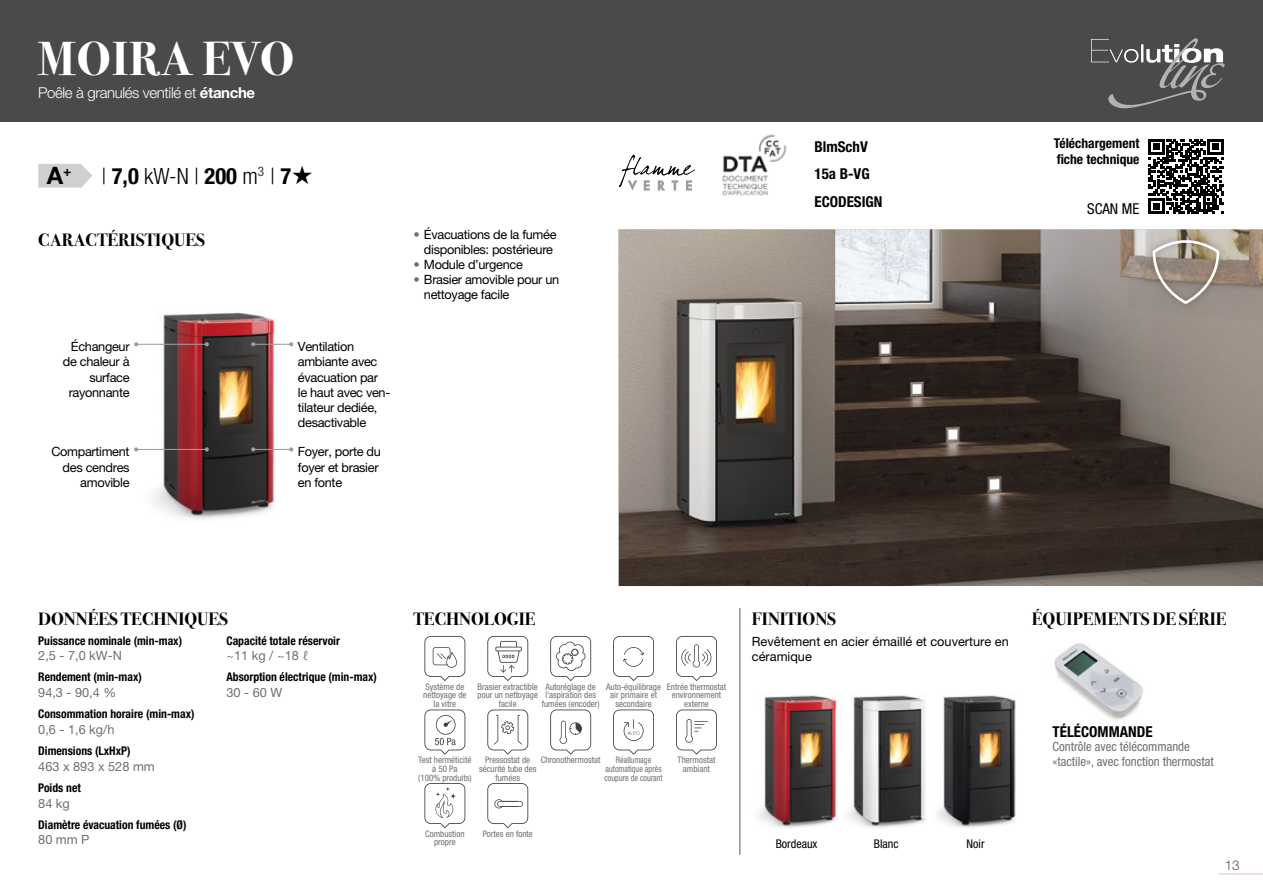
<style>
.page{position:relative;width:1263px;height:893px;background:#fff}
.page>*{position:absolute;margin:0;border:0;box-sizing:border-box;transform-origin:0 0}
.t1{font:700 48px "Bodoni Svty Two ITCTT";letter-spacing:.02em;color:#fff}
.t2{font:700 24px "Helvetica Neue LT Pro";color:#000}
.t3{font:300 condensed 22.5px "Helvetica Neue LT Pro";color:#000}
.t4{font:700 18px "Bodoni Svty Two ITCTT";color:#000}
.t5{font:700 condensed 15px "Helvetica Neue LT Pro";color:#000}
.t6{font:300 15px "Helvetica Neue LT Pro";letter-spacing:-.025em;color:#fff}
.t7{font:condensed 15px "Helvetica Neue LT Pro";color:#000}
.t8{font:700 condensed 13.5px/16.2px "Helvetica Neue LT Pro";color:#000}
.t9{font:300 13.5px "Helvetica Neue LT Pro";color:#575756}
.t10{font:12.75px/15.1px "Helvetica Neue LT Pro";letter-spacing:-.025em;color:#000}
.t11{font:12.75px "Helvetica Neue LT Pro";color:#706f6f}
.t12{font:condensed 12.75px/15px "Helvetica Neue LT Pro";color:#706f6f}
.t13{font:12.75px/15px "Helvetica Neue LT Pro";color:#000}
.t14{font:700 condensed 12px "Helvetica Neue LT Pro";color:#000}
.t15{font:condensed 12px "Helvetica Neue LT Pro";color:#000}
.t16{font:condensed 9px/8.7px "Helvetica Neue LT Pro";color:#706f6f;text-align:center}
.t17{font:condensed 9px/8.7px "Helvetica Neue LT Pro";color:#706f6f;text-align:center;scale:.9 1}
.s1{font-weight:700}
.s2{font-family:"Starz 2";font-weight:400;font-stretch:normal;font-size:25.5px}
.s3{color:#706f6f}
</style>
<div class="page">
<hr style="left:1218px;top:873px;width:45px;height:1px;background:#f1c8b6">
<svg style="left:38px;top:164px;width:54px;height:24px"></svg>
<img style="left:135px;top:312px;width:159px;height:208px">
<img style="left:619px;top:229px;width:644px;height:357px">
<svg style="left:1148px;top:139px;width:75px;height:75px"></svg>
<hr style="left:739px;top:608px;width:1px;height:247px;background:#575756">
<svg style="left:550px;top:636px;width:41px;height:45px"></svg>
<svg style="left:613px;top:636px;width:41px;height:45px"></svg>
<svg style="left:487px;top:636px;width:41px;height:45px"></svg>
<svg style="left:550px;top:709px;width:41px;height:46px"></svg>
<svg style="left:487px;top:709px;width:41px;height:46px"></svg>
<svg style="left:613px;top:709px;width:41px;height:46px"></svg>
<svg style="left:424px;top:709px;width:41px;height:46px"></svg>
<svg style="left:487px;top:783px;width:41px;height:45px"></svg>
<svg style="left:424px;top:783px;width:41px;height:45px"></svg>
<svg style="left:424px;top:636px;width:41px;height:45px"></svg>
<hr style="left:136px;top:449px;width:71px;height:1px;background:#9d9d9c">
<svg style="left:134px;top:447px;width:4px;height:4px"></svg>
<svg style="left:205px;top:447px;width:4px;height:4px"></svg>
<svg style="left:676px;top:636px;width:41px;height:45px"></svg>
<hr style="left:136px;top:344px;width:71px;height:1px;background:#9d9d9c">
<svg style="left:134px;top:342px;width:4px;height:4px"></svg>
<svg style="left:205px;top:342px;width:4px;height:4px"></svg>
<hr style="left:253px;top:344px;width:38px;height:1px;background:#9d9d9c">
<svg style="left:251px;top:342px;width:4px;height:4px"></svg>
<svg style="left:289px;top:342px;width:4px;height:4px"></svg>
<hr style="left:253px;top:449px;width:38px;height:1px;background:#9d9d9c">
<svg style="left:251px;top:447px;width:4px;height:4px"></svg>
<svg style="left:289px;top:447px;width:4px;height:4px"></svg>
<img style="left:759px;top:695px;width:257px;height:133px">
<svg style="left:676px;top:709px;width:41px;height:46px"></svg>
<img style="left:1054px;top:643px;width:89px;height:77px">
<img style="left:1146px;top:233px;width:80px;height:77px">
<svg style="left:1150px;top:238px;width:70px;height:67px;background:#a4998e"></svg>
<div style="left:0;top:0;width:1263px;height:122px;background:#4a4a49"></div>
<svg style="left:1091px;top:38px;width:134px;height:70px"></svg>
<svg style="left:619px;top:154px;width:76px;height:37px"></svg>
<img style="left:722px;top:134px;width:65px;height:62px">
<h1 class="t1" style="left:38px;top:30px;width:257px">MOIRA EVO</h1>
<h3 class="t6" style="left:38px;top:87px;width:219px">Poêle à granulés ventilé et <span class="s1">étanche</span></h3>
<h2 class="t2" style="left:47px;top:162px;width:26px">A<sup>+</sup></h2>
<h3 class="t3" style="left:101px;top:168px;width:212px">| <span class="s1">7,0</span> kW-N | <span class="s1">200</span> m<sup>3</sup> | <span class="s1">7</span><span class="s2">A</span></h3>
<h3 class="t4" style="left:38px;top:229px;width:168px">CARACTÉRISTIQUES</h3>
<h3 class="t10" style="left:63px;top:341px;width:68px;text-align:right">Échangeur de chaleur à surface rayonnante</h3>
<h3 class="t10" style="left:298px;top:341px;width:94px">Ventilation ambiante avec évacuation par le haut avec ven&shy;tilateur dediée, desactivable</h3>
<h3 class="t10" style="left:298px;top:446px;width:84px">Foyer, porte du foyer et brasier en fonte</h3>
<h3 class="t10" style="left:51px;top:446px;width:80px;text-align:right">Compartiment des cendres amovible</h3>
<h3 class="t10" style="left:413px;top:228px;width:145px;text-align:center"><span class="s3">•</span> Évacuations de la fumée disponibles: postérieure</h3>
<h3 class="t10" style="left:413px;top:258px;width:111px"><span class="s3">•</span> Module d’urgence</h3>
<h3 class="t10" style="left:424px;top:273px;width:137px;text-indent:-11px"><span class="s3">•</span> Brasier amovible pour un nettoyage facile</h3>
<h3 class="t5" style="left:814px;top:141px;width:55px">BlmSchV</h3>
<h3 class="t5" style="left:814px;top:169px;width:57px">15a B-VG</h3>
<h3 class="t5" style="left:814px;top:196px;width:70px">ECODESIGN</h3>
<h3 class="t8" style="left:1054px;top:136px;width:87px">Téléchargement fiche technique</h3>
<h3 class="t7" style="left:1087px;top:203px;width:54px">SCAN ME</h3>
<h3 class="t4" style="left:38px;top:608px;width:191px">DONNÉES TECHNIQUES</h3>
<h3 class="t14" style="left:38px;top:636px;width:145px">Puissance nominale (min-max)</h3>
<h3 class="t11" style="left:38px;top:651px;width:85px">2,5 - 7,0 kW-N</h3>
<h3 class="t14" style="left:38px;top:673px;width:105px">Rendement (min-max)</h3>
<h3 class="t11" style="left:38px;top:688px;width:79px">94,3 - 90,4 %</h3>
<h3 class="t14" style="left:38px;top:710px;width:158px">Consommation horaire (min-max)</h3>
<h3 class="t11" style="left:38px;top:725px;width:78px">0,6 - 1,6 kg/h</h3>
<h3 class="t14" style="left:38px;top:746px;width:94px">Dimensions (LxHxP)</h3>
<h3 class="t11" style="left:38px;top:762px;width:118px">463 x 893 x 528 mm</h3>
<h3 class="t14" style="left:38px;top:783px;width:44px">Poids net</h3>
<h3 class="t11" style="left:38px;top:798px;width:33px">84 kg</h3>
<h3 class="t14" style="left:38px;top:820px;width:150px">Diamètre évacuation fumées (Ø)</h3>
<h3 class="t11" style="left:38px;top:835px;width:53px">80 mm P</h3>
<h3 class="t14" style="left:226px;top:636px;width:115px">Capacité totale réservoir</h3>
<h3 class="t11" style="left:226px;top:651px;width:84px">~11 kg / ~18 ℓ</h3>
<h3 class="t14" style="left:226px;top:673px;width:152px">Absorption électrique (min-max)</h3>
<h3 class="t11" style="left:226px;top:688px;width:57px">30 - 60 W</h3>
<h3 class="t4" style="left:413px;top:608px;width:124px">TECHNOLOGIE</h3>
<h3 class="t4" style="left:752px;top:608px;width:86px">FINITIONS</h3>
<h3 class="t4" style="left:1032px;top:608px;width:196px">ÉQUIPEMENTS DE SÉRIE</h3>
<h3 class="t13" style="left:752px;top:636px;width:258px">Revêtement en acier émaillé et couverture en céramique</h3>
<p class="t16" style="left:423px;top:683px;width:45px">Système de nettoyage de la vitre</p>
<p class="t16" style="left:477px;top:683px;width:62px">Brasier extractible pour un nettoyage facile</p>
<p class="t16" style="left:542px;top:683px;width:59px">Autoréglage de l’aspiration des fumées (encoder)</p>
<p class="t16" style="left:606px;top:683px;width:57px">Auto-équilibrage air primaire et secondaire</p>
<p class="t16" style="left:667px;top:683px;width:61px">Entrée thermostat environnement externe</p>
<p class="t16" style="left:418px;top:757px;width:55px">Test herméticité à 50 Pa<br>(100% produits)</p>
<p class="t16" style="left:479px;top:757px;width:59px">Pressostat de sécurité tube des fumées</p>
<p class="t16" style="left:541px;top:757px;width:61px">Chronothermostat</p>
<p class="t17" style="left:604px;top:757px;width:66px">Réallumage automatique après coupure de courant</p>
<p class="t16" style="left:677px;top:757px;width:39px">Thermostat ambiant</p>
<p class="t16" style="left:425px;top:830px;width:41px">Combustion propre</p>
<p class="t16" style="left:483px;top:830px;width:52px">Portes en fonte</p>
<h3 class="t15" style="left:776px;top:839px;width:43px">Bordeaux</h3>
<h3 class="t15" style="left:874px;top:839px;width:26px">Blanc</h3>
<h3 class="t15" style="left:966px;top:839px;width:19px">Noir</h3>
<h3 class="t5" style="left:1052px;top:727px;width:101px">TÉLÉCOMMANDE</h3>
<h3 class="t12" style="left:1052px;top:740px;width:163px">Contrôle avec télécommande «tactile», avec fonction thermostat</h3>
<h3 class="t9" style="left:1225px;top:860px;width:17px">13</h3>
</div>
